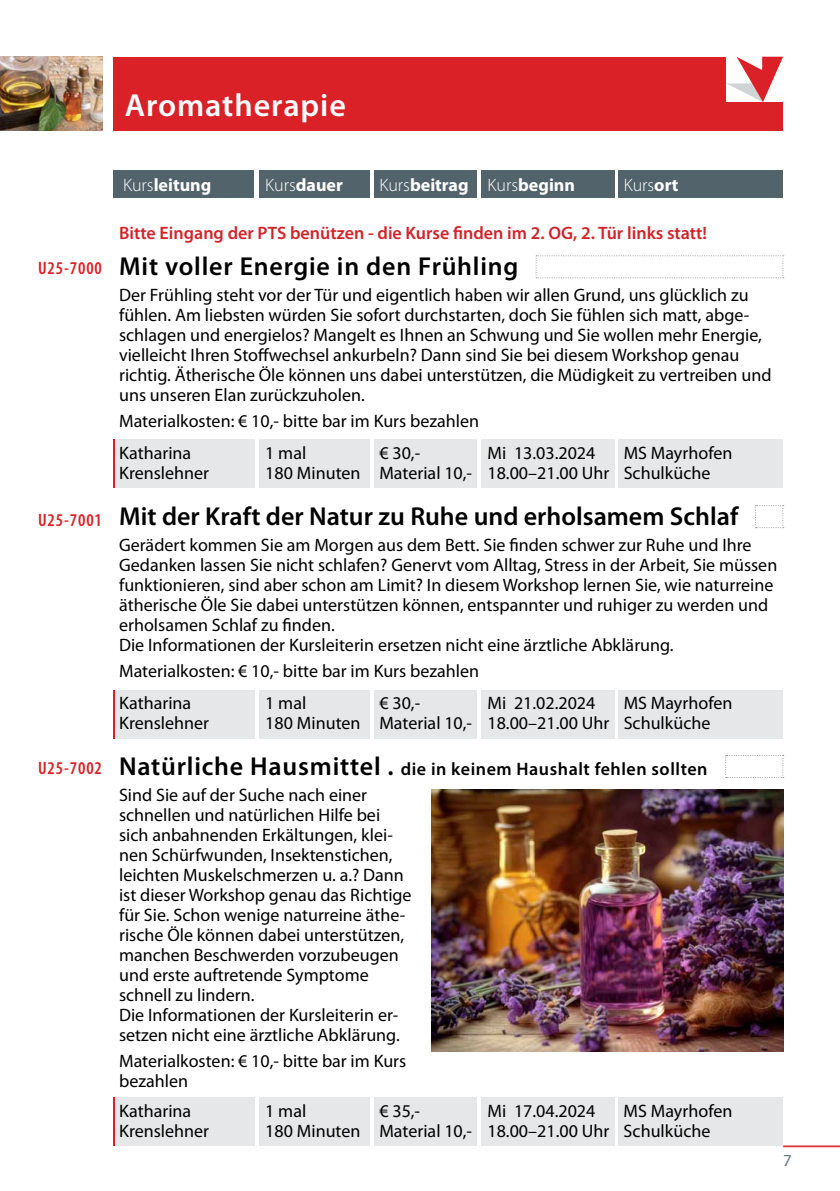
<style>
.page{position:relative;width:840px;height:1191px;background:#fff}
.page>*{position:absolute;margin:0;border:0;box-sizing:border-box;transform-origin:0 0}
.t1{font:600 32px "Myriad Pro";letter-spacing:.03em;color:#fff}
.t2{font:600 26px "Myriad Pro";color:#000}
.t3{font:600 26px "Myriad Pro";letter-spacing:.03em;color:#000}
.t4{font:18px/20px "Myriad Pro";color:#000}
.t5{font:600 18px/26px "Myriad Pro";letter-spacing:.03em;color:#000}
.t6{font:600 18px "Myriad Pro";color:#d2232a}
.t7{font:700 18px "Myriad Pro";color:#fff}
.t8{font:600 condensed 18px "Myriad Pro";letter-spacing:.05em;color:#da2128}
.t9{font:300 18px "Myriad Pro";color:#fff}
.t10{font:17px "Myriad Pro";color:#647883}
.s1{font-weight:300}
.s2{font-weight:700}
.s3{font-size:26px}
.s4{font-weight:400}
</style>
<div class="page">
<div style="left:113px;top:170px;width:141px;height:27px;background:#53636c"></div>
<div style="left:258px;top:170px;width:111px;height:27px;background:#53636c"></div>
<div style="left:373px;top:170px;width:103px;height:27px;background:#53636c"></div>
<div style="left:480px;top:170px;width:134px;height:27px;background:#53636c"></div>
<div style="left:618px;top:170px;width:164px;height:27px;background:#53636c"></div>
<div style="left:115px;top:439px;width:139px;height:49px;background:#e6e7e8"></div>
<div style="left:115px;top:690px;width:139px;height:48px;background:#e6e7e8"></div>
<div style="left:115px;top:1097px;width:139px;height:48px;background:#e6e7e8"></div>
<div style="left:258px;top:439px;width:111px;height:49px;background:#e6e7e8"></div>
<div style="left:258px;top:690px;width:111px;height:48px;background:#e6e7e8"></div>
<div style="left:258px;top:1097px;width:111px;height:48px;background:#e6e7e8"></div>
<div style="left:373px;top:439px;width:103px;height:49px;background:#e6e7e8"></div>
<div style="left:373px;top:690px;width:103px;height:48px;background:#e6e7e8"></div>
<div style="left:373px;top:1097px;width:103px;height:48px;background:#e6e7e8"></div>
<div style="left:480px;top:439px;width:134px;height:49px;background:#e6e7e8"></div>
<div style="left:480px;top:690px;width:134px;height:48px;background:#e6e7e8"></div>
<div style="left:480px;top:1097px;width:134px;height:48px;background:#e6e7e8"></div>
<div style="left:618px;top:439px;width:164px;height:49px;background:#e6e7e8"></div>
<div style="left:618px;top:690px;width:164px;height:48px;background:#e6e7e8"></div>
<div style="left:618px;top:1097px;width:164px;height:48px;background:#e6e7e8"></div>
<hr style="left:113px;top:439px;width:2px;height:49px;background:#da2128">
<hr style="left:113px;top:690px;width:2px;height:48px;background:#da2128">
<hr style="left:113px;top:1097px;width:2px;height:48px;background:#da2128">
<div style="left:113px;top:57px;width:669px;height:73px;background:#da2128"></div>
<svg style="left:736px;top:56px;width:47px;height:3px"></svg>
<svg style="left:726px;top:57px;width:56px;height:45px"></svg>
<svg style="left:535px;top:255px;width:248px;height:23px"></svg>
<hr style="left:782px;top:1145px;width:57px;height:1px;background:#da2128">
<hr style="left:782px;top:1146px;width:57px;height:1px;background:#da2128">
<svg style="left:725px;top:755px;width:58px;height:23px"></svg>
<img style="left:0;top:57px;width:102px;height:73px">
<svg style="left:755px;top:505px;width:28px;height:23px"></svg>
<img style="left:431px;top:790px;width:351px;height:261px">
<h1 class="t1" style="left:125px;top:85px;width:222px">Aromatherapie</h1>
<p class="t8" style="left:38px;top:257px;width:65px">U25-7000</p>
<p class="t8" style="left:38px;top:509px;width:65px">U25-7001</p>
<p class="t8" style="left:38px;top:757px;width:65px">U25-7002</p>
<p class="t7" style="left:123px;top:173px;width:90px"><span class="s1">Kurs</span>leitung</p>
<p class="t7" style="left:265px;top:173px;width:79px"><span class="s1">Kurs</span>dauer</p>
<p class="t7" style="left:379px;top:173px;width:197px"><span class="s1">Kurs</span>beitrag <span class="s1">Kurs</span>beginn</p>
<p class="t9" style="left:623px;top:174px;width:56px">Kurs<span class="s2">ort</span></p>
<p class="t6" style="left:119px;top:222px;width:589px">Bitte Eingang der PTS benützen - die Kurse finden im 2. OG, 2. Tür links statt!</p>
<h2 class="t3" style="left:119px;top:250px;width:400px">Mit voller Energie in den Frühling</h2>
<p class="t4" style="left:119px;top:285px;width:653px">Der Frühling steht vor der Tür und eigentlich haben wir allen Grund, uns glücklich zu fühlen. Am liebsten würden Sie sofort durchstarten, doch Sie fühlen sich matt, abge&shy;schlagen und energielos? Mangelt es Ihnen an Schwung und Sie wollen mehr Energie, vielleicht Ihren Stoffwechsel ankurbeln? Dann sind Sie bei diesem Workshop genau richtig. Ätherische Öle können uns dabei unterstützen, die Müdigkeit zu vertreiben und uns unseren Elan zurückzuholen.</p>
<p class="t4" style="left:119px;top:405px;width:361px;line-height:32px">Materialkosten: € 10,- bitte bar im Kurs bezahlen<br>Katharina</p>
<p class="t4" style="left:265px;top:443px;width:42px">1 mal</p>
<p class="t4" style="left:379px;top:443px;width:42px">€ 30,-</p>
<p class="t4" style="left:487px;top:443px;width:109px">Mi 13.03.2024</p>
<p class="t4" style="left:623px;top:443px;width:110px">MS Mayrhofen</p>
<p class="t4" style="left:119px;top:463px;width:91px">Krenslehner</p>
<p class="t4" style="left:265px;top:463px;width:446px">180 Minuten Material 10,- 18.00–21.00 Uhr Schulküche</p>
<h2 class="t2" style="left:119px;top:500px;width:620px">Mit der Kraft der Natur zu Ruhe und erholsamem Schlaf</h2>
<p class="t4" style="left:119px;top:535px;width:659px">Gerädert kommen Sie am Morgen aus dem Bett. Sie finden schwer zur Ruhe und Ihre Gedanken lassen Sie nicht schlafen? Genervt vom Alltag, Stress in der Arbeit, Sie müssen funktionieren, sind aber schon am Limit? In diesem Workshop lernen Sie, wie naturreine ätherische Öle Sie dabei unterstützen können, entspannter und ruhiger zu werden und erholsamen Schlaf zu finden.<br>Die Informationen der Kursleiterin ersetzen nicht eine ärztliche Abklärung.</p>
<p class="t4" style="left:119px;top:655px;width:361px;line-height:32px">Materialkosten: € 10,- bitte bar im Kurs bezahlen<br>Katharina</p>
<p class="t4" style="left:265px;top:693px;width:42px">1 mal</p>
<p class="t4" style="left:379px;top:693px;width:42px">€ 30,-</p>
<p class="t4" style="left:487px;top:693px;width:109px">Mi 21.02.2024</p>
<p class="t4" style="left:623px;top:693px;width:110px">MS Mayrhofen</p>
<p class="t4" style="left:119px;top:713px;width:91px">Krenslehner</p>
<p class="t4" style="left:265px;top:713px;width:446px">180 Minuten Material 10,- 18.00–21.00 Uhr Schulküche</p>
<p class="t5" style="left:119px;top:756px;width:589px"><span class="s3">Natürliche Hausmittel .</span> die in keinem Haushalt fehlen sollten<br><span class="s4">Sind Sie auf der Suche nach einer</span></p>
<p class="t4" style="left:119px;top:805px;width:294px">schnellen und natürlichen Hilfe bei sich anbahnenden Erkältungen, klei&shy;nen Schürfwunden, Insektenstichen, leichten Muskelschmerzen u. a.? Dann ist dieser Workshop genau das Richtige für Sie. Schon wenige naturreine äthe&shy;rische Öle können dabei unterstützen, manchen Beschwerden vorzubeugen und erste auftretende Symptome schnell zu lindern.<br>Die Informationen der Kursleiterin er&shy;setzen nicht eine ärztliche Abklärung.</p>
<p class="t4" style="left:119px;top:1051px;width:288px">Materialkosten: € 10,- bitte bar im Kurs bezahlen</p>
<p class="t4" style="left:119px;top:1101px;width:74px">Katharina</p>
<p class="t4" style="left:265px;top:1101px;width:42px">1 mal</p>
<p class="t4" style="left:379px;top:1101px;width:42px">€ 35,-</p>
<p class="t4" style="left:487px;top:1101px;width:109px">Mi 17.04.2024</p>
<p class="t4" style="left:623px;top:1101px;width:110px">MS Mayrhofen</p>
<p class="t4" style="left:119px;top:1121px;width:91px">Krenslehner</p>
<p class="t4" style="left:265px;top:1121px;width:446px">180 Minuten Material 10,- 18.00–21.00 Uhr Schulküche</p>
<p class="t10" style="left:782px;top:1149px;width:10px">7</p>
</div>
